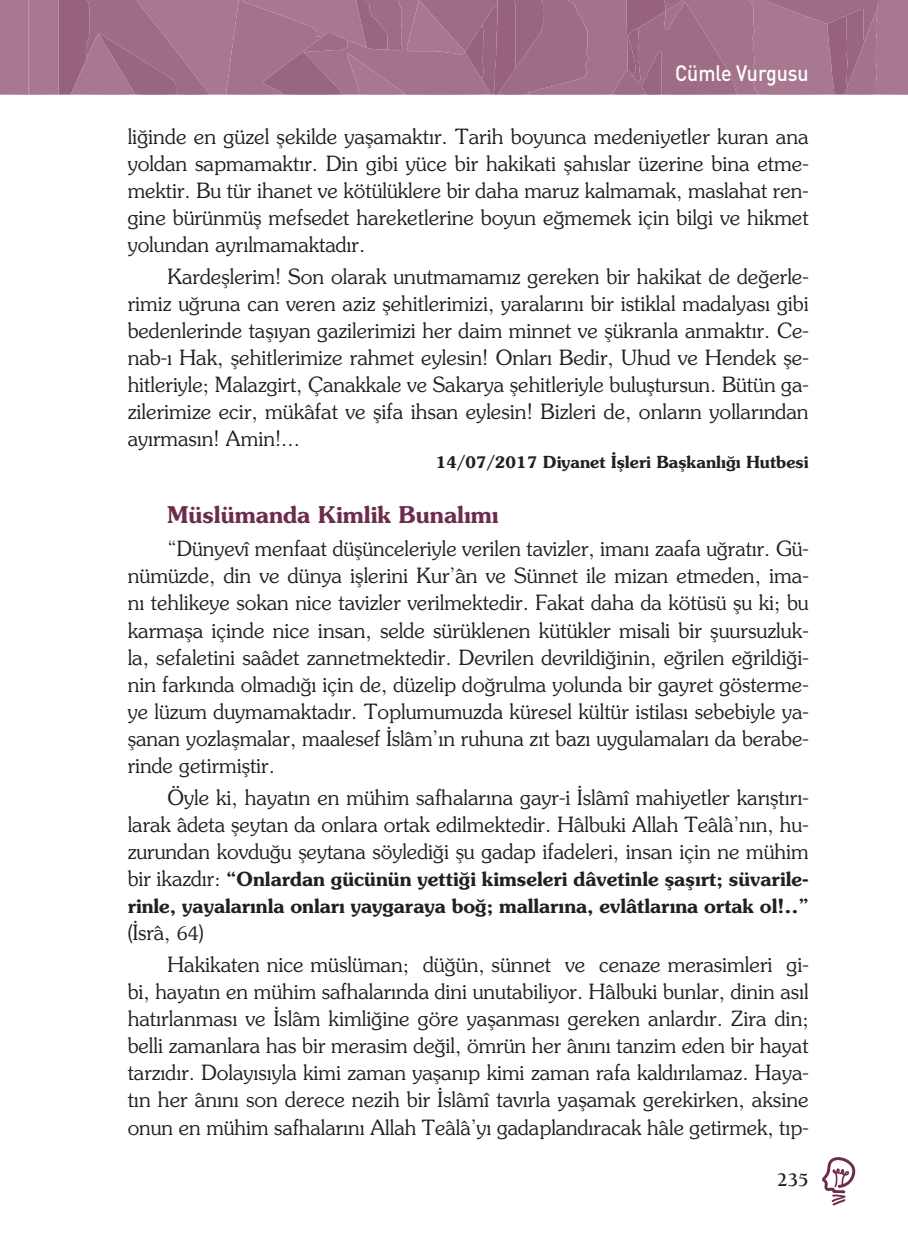
<style>
.page{position:relative;width:908px;height:1248px;background:#fff}
.page>*{position:absolute;margin:0;border:0;box-sizing:border-box;transform-origin:0 0}
.t1{font:700 25px "Souvenir Erkam";color:#6d2c4d}
.t2{font:500 22px "DIN Pro";color:#fff;scale:.89 1}
.t3{font:21px/27px "Souvenir Erkam";color:#231f20;text-align:justify}
.t4{font:700 20px "Berkeley Old Style Itc TOT";color:#231f20}
.t5{font:700 18px "Souvenir Erkam";color:#231f20}
.s1{font-weight:700}
</style>
<div class="page">
<svg style="left:0;top:0;width:907px;height:95px;background:#a17189"></svg>
<svg style="left:822px;top:1157px;width:34px;height:48px"></svg>
<p class="t2" style="left:674px;top:58px;width:152px">Cümle Vurgusu</p>
<p class="t3" style="left:128px;top:122px;width:682px">liğinde en güzel şekilde yaşamaktır. Tarih boyunca medeniyetler kuran ana yoldan sapmamaktır. Din gibi yüce bir hakikati şahıslar üzerine bina etme&shy;mektir. Bu tür ihanet ve kötülüklere bir daha maruz kalmamak, maslahat ren&shy;gine bürünmüş mefsedet hareketlerine boyun eğmemek için bilgi ve hikmet yolundan ayrılmamaktadır.</p>
<p class="t3" style="left:128px;top:262px;width:682px;text-indent:40px">Kardeşlerim! Son olarak unutmamamız gereken bir hakikat de değerle&shy;rimiz uğruna can veren aziz şehitlerimizi, yaralarını bir istiklal madalyası gibi bedenlerinde taşıyan gazilerimizi her daim minnet ve şükranla anmaktır. Ce&shy;nab-ı Hak, şehitlerimize rahmet eylesin! Onları Bedir, Uhud ve Hendek şe&shy;hitleriyle; Malazgirt, Çanakkale ve Sakarya şehitleriyle buluştursun. Bütün ga&shy;zilerimize ecir, mükâfat ve şifa ihsan eylesin! Bizleri de, onların yollarından ayırmasın! Amin!...</p>
<p class="t5" style="left:435px;top:451px;width:374px">14/07/2017 Diyanet İşleri Başkanlığı Hutbesi</p>
<p class="t1" style="left:167px;top:500px;width:333px">Müslümanda Kimlik Bunalımı</p>
<p class="t3" style="left:128px;top:534px;width:682px;text-indent:40px">“Dünyevî menfaat düşünceleriyle verilen tavizler, imanı zaafa uğratır. Gü&shy;nümüzde, din ve dünya işlerini Kur’ân ve Sünnet ile mizan etmeden, ima&shy;nı tehlikeye sokan nice tavizler verilmektedir. Fakat daha da kötüsü şu ki; bu karmaşa içinde nice insan, selde sürüklenen kütükler misali bir şuursuzluk&shy;la, sefaletini saâdet zannetmektedir. Devrilen devrildiğinin, eğrilen eğrildiği&shy;nin farkında olmadığı için de, düzelip doğrulma yolunda bir gayret gösterme&shy;ye lüzum duymamaktadır. Toplumumuzda küresel kültür istilası sebebiyle ya&shy;şanan yozlaşmalar, maalesef İslâm’ın ruhuna zıt bazı uygulamaları da berabe&shy;rinde getirmiştir.</p>
<p class="t3" style="left:128px;top:783px;width:682px;text-indent:40px">Öyle ki, hayatın en mühim safhalarına gayr-i İslâmî mahiyetler karıştırı&shy;larak âdeta şeytan da onlara ortak edilmektedir. Hâlbuki Allah Teâlâ’nın, hu&shy;zurundan kovduğu şeytana söylediği şu gadap ifadeleri, insan için ne mühim bir ikazdır: <span class="s1">“Onlardan gücünün yettiği kimseleri dâvetinle şaşırt; süvarile&shy;rinle, yayalarınla onları yaygaraya boğ; mallarına, evlâtlarına ortak ol!..”</span></p>
<p class="t3" style="left:167px;top:916px;width:642px;line-height:31.6px;text-indent:-40px">(İsrâ, 64)<br>Hakikaten nice müslüman; düğün, sünnet ve cenaze merasimleri gi-</p>
<p class="t3" style="left:128px;top:977px;width:682px">bi, hayatın en mühim safhalarında dini unutabiliyor. Hâlbuki bunlar, dinin asıl hatırlanması ve İslâm kimliğine göre yaşanması gereken anlardır. Zira din; belli zamanlara has bir merasim değil, ömrün her ânını tanzim eden bir hayat tarzıdır. Dolayısıyla kimi zaman yaşanıp kimi zaman rafa kaldırılamaz. Haya&shy;tın her ânını son derece nezih bir İslâmî tavırla yaşamak gerekirken, aksine onun en mühim safhalarını Allah Teâlâ’yı gadaplandıracak hâle getirmek, tıp-</p>
<p class="t4" style="left:777px;top:1168px;width:33px">235</p>
</div>
